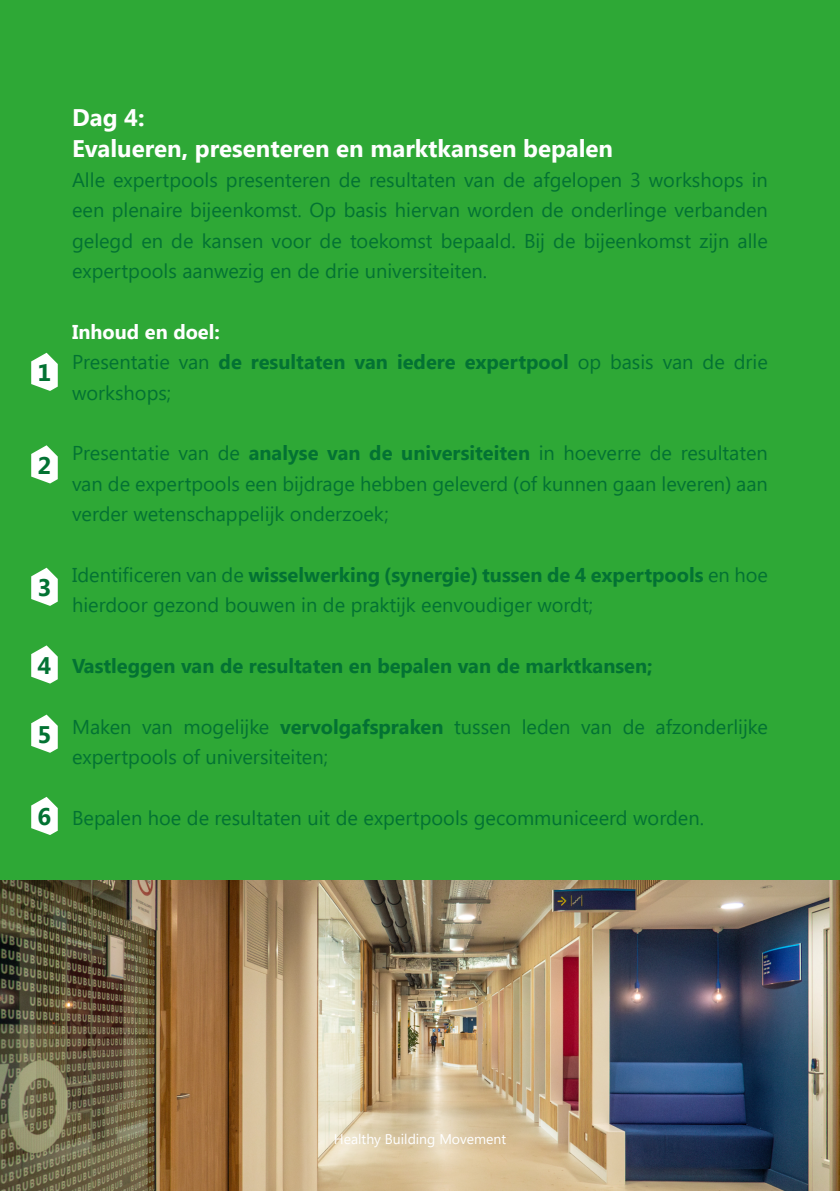
<style>
.page{position:relative;width:840px;height:1191px;background:#fff}
.page>*{position:absolute;margin:0;border:0;box-sizing:border-box;transform-origin:0 0}
.t1{font:700 24px/30.4px "Segoe UI";color:#fff}
.t2{font:700 24px "Segoe UI";color:#037233}
.t3{font:20px/30.4px "Segoe UI";color:#037233}
.t4{font:700 20px "Segoe UI";color:#037233}
.t5{font:14px "Segoe UI";color:#fff}
.s1{font-weight:700;color:#fff}
.s2{font-weight:700}
.s3{font-family:"Open Sans"}
.s4{font-family:"Open Sans";font-weight:700}
</style>
<div class="page">
<img style="left:0;top:879px;width:839px;height:312px">
<div style="left:0;top:0;width:839px;height:879px;background:#2ea836"></div>
<svg style="left:31px;top:353px;width:27px;height:38px"></svg>
<svg style="left:31px;top:445px;width:27px;height:38px"></svg>
<svg style="left:31px;top:567px;width:27px;height:39px"></svg>
<svg style="left:31px;top:645px;width:27px;height:38px"></svg>
<svg style="left:31px;top:714px;width:27px;height:39px"></svg>
<svg style="left:31px;top:797px;width:27px;height:38px"></svg>
<p class="t2" style="left:37px;top:359px;width:15px">1</p>
<p class="t2" style="left:37px;top:452px;width:15px">2</p>
<p class="t2" style="left:37px;top:574px;width:15px">3</p>
<p class="t2" style="left:37px;top:652px;width:15px">4</p>
<p class="t2" style="left:37px;top:721px;width:15px">5</p>
<p class="t2" style="left:37px;top:803px;width:15px">6</p>
<p class="t1" style="left:72px;top:103px;width:542px">Dag 4:<br>Evalueren, presenteren en marktkansen bepalen</p>
<p class="t3" style="left:72px;top:165px;width:697px;text-align:justify">Alle expertpools presenteren de resultaten van de afgelopen 3 workshops in een plenaire bijeenkomst. Op basis hiervan worden de onderlinge verbanden gelegd en de kansen voor de toekomst bepaald. Bij de bijeenkomst zijn alle expertpools aanwezig en de drie universiteiten.</p>
<p class="t3" style="left:72px;top:317px;width:697px"><span class="s1">Inhoud en doel:<br></span>Presentatie van <span class="s2">de resultaten van iedere expertpool</span> op basis van de drie workshops;</p>
<p class="t3" style="left:72px;top:438px;width:697px;text-align:justify">Presentatie van de <span class="s2">analyse van de universiteiten</span> in hoeverre de resultaten van de expertpools een bijdrage hebben geleverd <span class="s3">(</span>of kunnen gaan leveren<span class="s3">)</span> aan verder wetenschappelijk onderzoek;</p>
<p class="t3" style="left:72px;top:559px;width:697px">Identificeren van de <span class="s2">wisselwerking</span> <span class="s4">(</span><span class="s2">synergie</span><span class="s4">)</span> <span class="s2">tussen de 4 expertpools</span> en hoe hierdoor gezond bouwen in de praktijk eenvoudiger wordt;</p>
<p class="t4" style="left:72px;top:654px;width:581px">Vastleggen van de resultaten en bepalen van de marktkansen;</p>
<p class="t3" style="left:72px;top:711px;width:697px">Maken van mogelijke <span class="s2">vervolgafspraken</span> tussen leden van de afzonderlijke expertpools of universiteiten;</p>
<p class="t3" style="left:72px;top:802px;width:633px">Bepalen hoe de resultaten uit de expertpools gecommuniceerd worden.</p>
<p class="t5" style="left:333px;top:1131px;width:174px">Healthy Building Movement</p>
</div>
